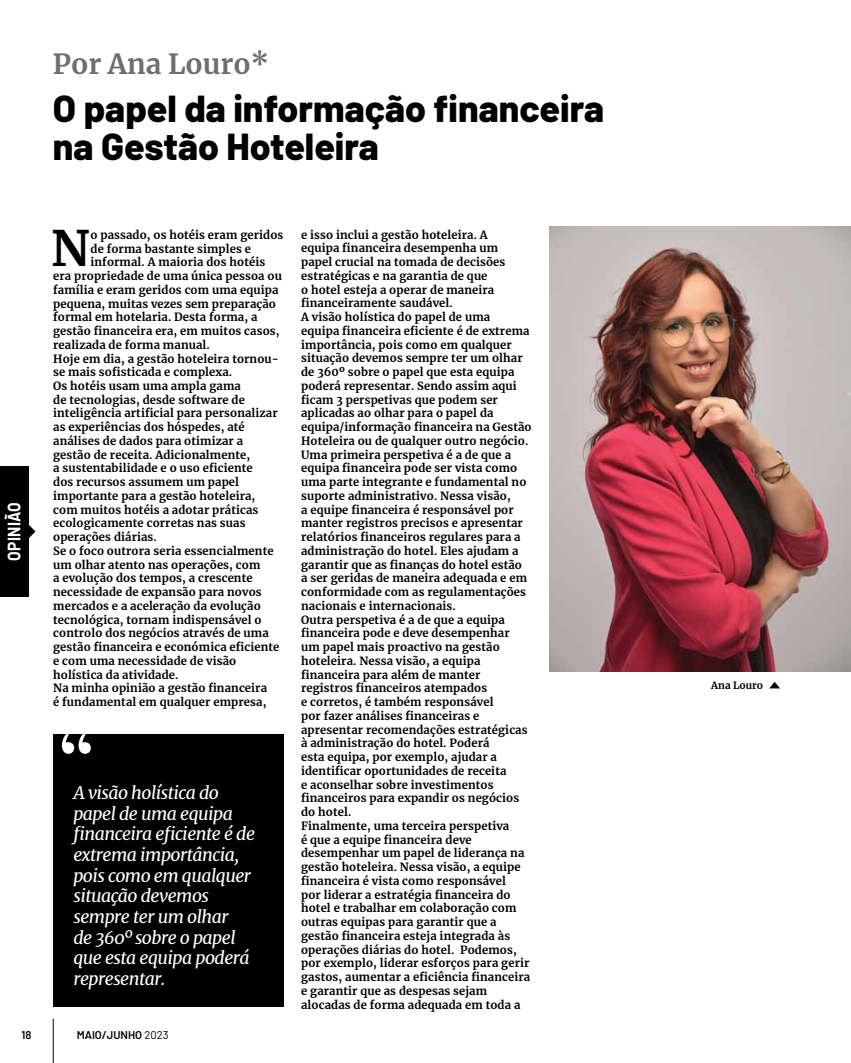
<style>
.page{position:relative;width:851px;height:1063px;background:#fff}
.page>*{position:absolute;margin:0;border:0;box-sizing:border-box;transform-origin:0 0}
.t1{font:700 48.25px "Merriweather";color:#000}
.t2{font:800 37.5px/37.8px "Barlow";color:#000}
.t3{font:700 27.5px "Merriweather";color:#6d6e71}
.t4{font:italic 17.5px/20.6px "Merriweather";letter-spacing:-.03em;color:#fff}
.t5{font:700 17.5px "Barlow";letter-spacing:.02em;color:#fff;scale:.88 1}
.t6{font:700 11.25px/13.8px "Merriweather";letter-spacing:.01em;color:#000}
.t7{font:600 11.25px "Barlow";color:#000}
.t8{font:700 10px "Merriweather";color:#000}
.s1{font-weight:400}
</style>
<div class="page">
<svg style="left:769px;top:682px;width:11px;height:6px"></svg>
<img style="left:549px;top:226px;width:301px;height:446px">
<div style="left:0;top:466px;width:29px;height:131px;background:#000"></div>
<svg style="left:29px;top:525px;width:6px;height:13px"></svg>
<div style="left:53px;top:734px;width:230px;height:273px;background:#000"></div>
<svg style="left:62px;top:734px;width:29px;height:20px"></svg>
<hr style="left:53px;top:1019px;width:1px;height:44px;background:#000">
<h3 class="t5" style="left:1px;top:561px;width:68px;rotate:-90deg">opinião</h3>
<h3 class="t3" style="left:53px;top:45px;width:217px">Por Ana Louro*</h3>
<h2 class="t2" style="left:53px;top:87px;width:552px">O papel da informação financeira na Gestão Hoteleira</h2>
<h1 class="t1" style="left:51px;top:215px;width:40px">N</h1>
<p class="t6" style="left:90px;top:227px;width:194px">o passado, os hotéis eram geridos</p>
<p class="t6" style="left:90px;top:241px;width:162px">de forma bastante simples e</p>
<p class="t6" style="left:90px;top:255px;width:176px">informal. A maioria dos hotéis</p>
<p class="t6" style="left:53px;top:269px;width:230px">era propriedade de uma única pessoa ou</p>
<p class="t6" style="left:53px;top:282px;width:227px">família e eram geridos com uma equipa</p>
<p class="t6" style="left:53px;top:296px;width:224px">pequena, muitas vezes sem preparação</p>
<p class="t6" style="left:53px;top:310px;width:206px">formal em hotelaria. Desta forma, a</p>
<p class="t6" style="left:53px;top:324px;width:228px">gestão financeira era, em muitos casos,</p>
<p class="t6" style="left:53px;top:337px;width:158px">realizada de forma manual.</p>
<p class="t6" style="left:53px;top:351px;width:227px">Hoje em dia, a gestão hoteleira tornou-</p>
<p class="t6" style="left:53px;top:365px;width:180px">se mais sofisticada e complexa.</p>
<p class="t6" style="left:53px;top:379px;width:189px">Os hotéis usam uma ampla gama</p>
<p class="t6" style="left:53px;top:392px;width:193px">de tecnologias, desde software de</p>
<p class="t6" style="left:53px;top:406px;width:226px">inteligência artificial para personalizar</p>
<p class="t6" style="left:53px;top:420px;width:193px">as experiências dos hóspedes, até</p>
<p class="t6" style="left:53px;top:434px;width:191px">análises de dados para otimizar a</p>
<p class="t6" style="left:53px;top:447px;width:198px">gestão de receita. Adicionalmente,</p>
<p class="t6" style="left:53px;top:461px;width:201px">a sustentabilidade e o uso eficiente</p>
<p class="t6" style="left:53px;top:475px;width:187px">dos recursos assumem um papel</p>
<p class="t6" style="left:53px;top:489px;width:204px">importante para a gestão hoteleira,</p>
<p class="t6" style="left:53px;top:502px;width:207px">com muitos hotéis a adotar práticas</p>
<p class="t6" style="left:53px;top:516px;width:194px">ecologicamente corretas nas suas</p>
<p class="t6" style="left:53px;top:530px;width:105px">operações diárias.</p>
<p class="t6" style="left:53px;top:544px;width:222px">Se o foco outrora seria essencialmente</p>
<p class="t6" style="left:53px;top:557px;width:209px">um olhar atento nas operações, com</p>
<p class="t6" style="left:53px;top:571px;width:201px">a evolução dos tempos, a crescente</p>
<p class="t6" style="left:53px;top:585px;width:210px">necessidade de expansão para novos</p>
<p class="t6" style="left:53px;top:599px;width:209px">mercados e a aceleração da evolução</p>
<p class="t6" style="left:53px;top:612px;width:210px">tecnológica, tornam indispensável o</p>
<p class="t6" style="left:53px;top:626px;width:217px">controlo dos negócios através de uma</p>
<p class="t6" style="left:53px;top:640px;width:228px">gestão financeira e económica eficiente</p>
<p class="t6" style="left:53px;top:654px;width:184px">e com uma necessidade de visão</p>
<p class="t6" style="left:53px;top:667px;width:127px">holística da atividade.</p>
<p class="t6" style="left:53px;top:681px;width:215px">Na minha opinião a gestão financeira</p>
<p class="t6" style="left:53px;top:695px;width:215px">é fundamental em qualquer empresa,</p>
<h3 class="t4" style="left:73px;top:782px;width:183px">A visão holística do papel de uma equipa financeira eficiente é de extrema importância, pois como em qualquer situação devemos sempre ter um olhar<br>de 360º sobre o papel que esta equipa poderá representar.</h3>
<p class="t6" style="left:301px;top:227px;width:232px">e isso inclui a gestão hoteleira. A<br>equipa financeira desempenha um papel crucial na tomada de decisões estratégicas e na garantia de que<br>o hotel esteja a operar de maneira financeiramente saudável.<br>A visão holística do papel de uma<br>equipa financeira eficiente é de extrema importância, pois como em qualquer situação devemos sempre ter um olhar de 360º sobre o papel que esta equipa poderá representar. Sendo assim aqui ficam 3 perspetivas que podem ser aplicadas ao olhar para o papel da equipa/informação financeira na Gestão Hoteleira ou de qualquer outro negócio.<br>Uma primeira perspetiva é a de que a equipa financeira pode ser vista como uma parte integrante e fundamental no suporte administrativo. Nessa visão,<br>a equipe financeira é responsável por manter registros precisos e apresentar relatórios financeiros regulares para a administração do hotel. Eles ajudam a garantir que as finanças do hotel estão<br>a ser geridas de maneira adequada e em conformidade com as regulamentações nacionais e internacionais.<br>Outra perspetiva é a de que a equipa financeira pode e deve desempenhar<br>um papel mais proactivo na gestão hoteleira. Nessa visão, a equipa financeira para além de manter registros financeiros atempados<br>e corretos, é também responsável<br>por fazer análises financeiras e apresentar recomendações estratégicas à administração do hotel. Poderá<br>esta equipa, por exemplo, ajudar a identificar oportunidades de receita<br>e aconselhar sobre investimentos financeiros para expandir os negócios do hotel.<br>Finalmente, uma terceira perspetiva<br>é que a equipe financeira deve desempenhar um papel de liderança na gestão hoteleira. Nessa visão, a equipe financeira é vista como responsável<br>por liderar a estratégia financeira do hotel e trabalhar em colaboração com outras equipas para garantir que a gestão financeira esteja integrada às operações diárias do hotel. Podemos, por exemplo, liderar esforços para gerir gastos, aumentar a eficiência financeira e garantir que as despesas sejam alocadas de forma adequada em toda a</p>
<p class="t7" style="left:22px;top:1027px;width:11px">18</p>
<p class="t7" style="left:77px;top:1027px;width:93px">MAIO/JUNHO <span class="s1">2023</span></p>
<p class="t8" style="left:711px;top:679px;width:53px">Ana Louro</p>
</div>
